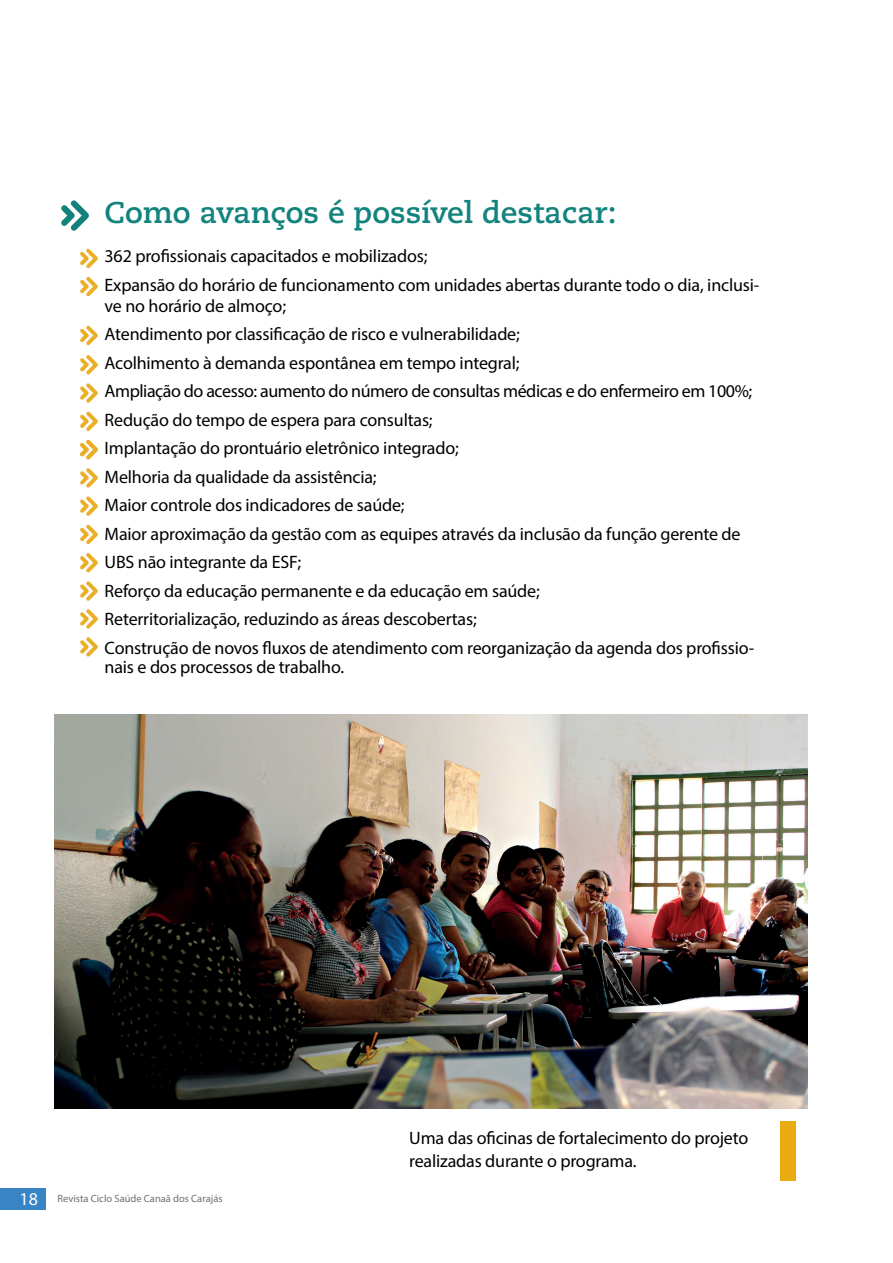
<style>
.page{position:relative;width:893px;height:1263px;background:#fff}
.page>*{position:absolute;margin:0;border:0;box-sizing:border-box;transform-origin:0 0}
.t1{font:700 30px "Caecilia LT Std";color:#12837d}
.t2{font:18px/28.5px "Myriad Pro";letter-spacing:-.01em;color:#000001}
.t3{font:10.5px "Myriad Pro";color:#6c7075}
.s1{font-size:18px;color:#fff}
</style>
<div class="page">
<div style="left:0;top:1188px;width:45px;height:21px;background:#3984c5"></div>
<svg style="left:61px;top:200px;width:28px;height:31px"></svg>
<svg style="left:80px;top:249px;width:18px;height:19px"></svg>
<svg style="left:80px;top:277px;width:18px;height:19px"></svg>
<svg style="left:80px;top:326px;width:18px;height:19px"></svg>
<svg style="left:80px;top:355px;width:18px;height:19px"></svg>
<svg style="left:80px;top:553px;width:18px;height:19px"></svg>
<svg style="left:80px;top:581px;width:18px;height:20px"></svg>
<svg style="left:80px;top:609px;width:18px;height:20px"></svg>
<svg style="left:80px;top:637px;width:18px;height:20px"></svg>
<svg style="left:80px;top:383px;width:18px;height:20px"></svg>
<svg style="left:80px;top:411px;width:18px;height:20px"></svg>
<svg style="left:80px;top:440px;width:18px;height:19px"></svg>
<svg style="left:80px;top:468px;width:18px;height:20px"></svg>
<svg style="left:80px;top:496px;width:18px;height:20px"></svg>
<svg style="left:80px;top:525px;width:18px;height:19px"></svg>
<div style="left:780px;top:1121px;width:16px;height:59px;background:#eaab11"></div>
<img style="left:55px;top:714px;width:752px;height:394px">
<h1 class="t1" style="left:105px;top:195px;width:513px">Como avanços é possível destacar:</h1>
<p class="t2" style="left:105px;top:242px;width:656px">362 profissionais capacitados e mobilizados;<br>Expansão do horário de funcionamento com unidades abertas durante todo o dia, inclusi-</p>
<p class="t2" style="left:105px;top:291px;width:651px">ve no horário de almoço;<br>Atendimento por classificação de risco e vulnerabilidade;<br>Acolhimento à demanda espontânea em tempo integral;<br>Ampliação do acesso: aumento do número de consultas médicas e do enfermeiro em 100%; Redução do tempo de espera para consultas;<br>Implantação do prontuário eletrônico integrado;<br>Melhoria da qualidade da assistência;<br>Maior controle dos indicadores de saúde;<br>Maior aproximação da gestão com as equipes através da inclusão da função gerente de UBS não integrante da ESF;<br>Reforço da educação permanente e da educação em saúde;<br>Reterritorialização, reduzindo as áreas descobertas;<br>Construção de novos fluxos de atendimento com reorganização da agenda dos profissio-</p>
<p class="t2" style="left:105px;top:653px;width:241px">nais e dos processos de trabalho.</p>
<p class="t3" style="left:20px;top:1192px;width:204px"><span class="s1">18</span> Revista Ciclo Saúde Canaã dos Carajás</p>
<p class="t2" style="left:409px;top:1126px;width:341px;line-height:22.5px">Uma das oficinas de fortalecimento do projeto realizadas durante o programa.</p>
</div>
